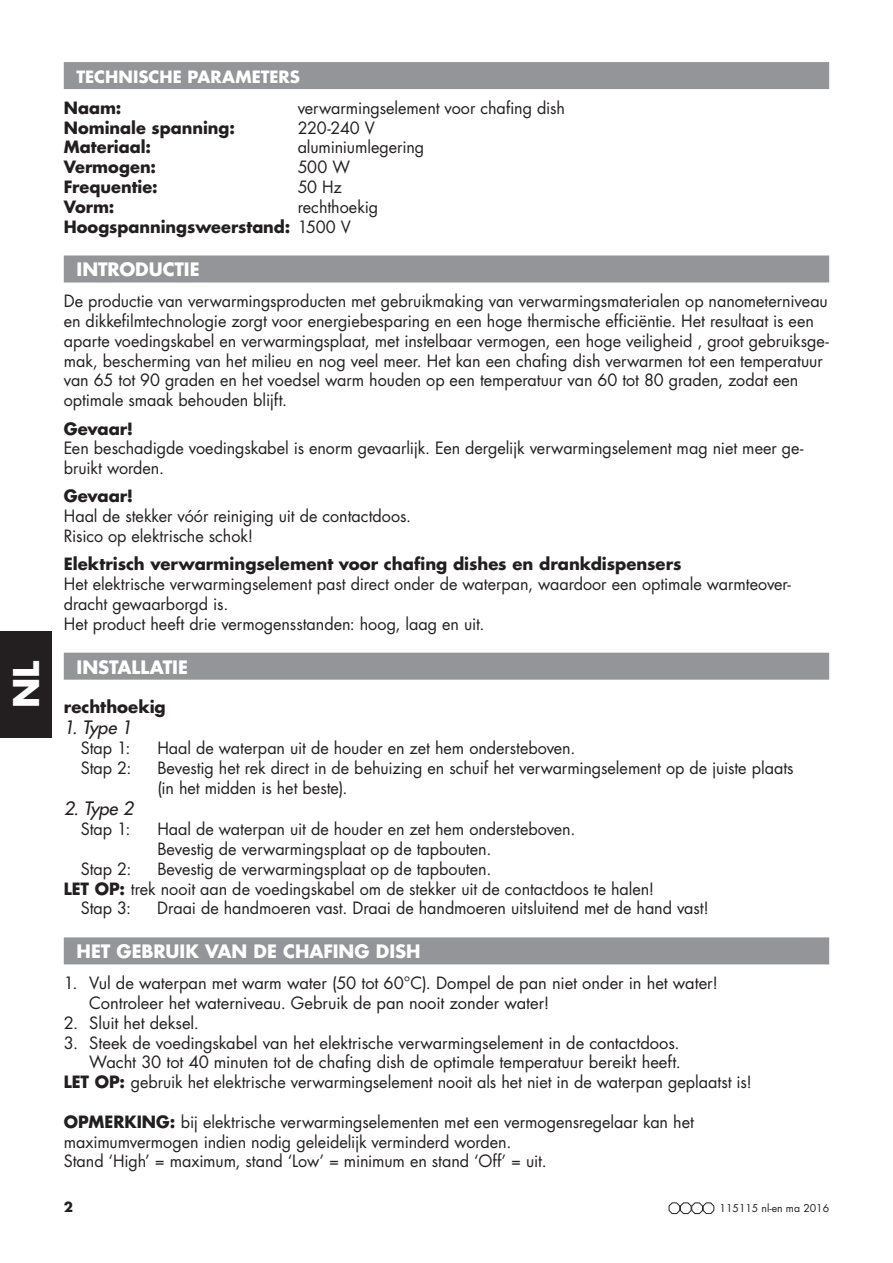
<style>
.page{position:relative;width:893px;height:1263px;background:#fff}
.page>*{position:absolute;margin:0;border:0;box-sizing:border-box;transform-origin:0 0}
.t1{font:700 34.5px "Futura LT";color:#fff}
.t2{font:700 18px "Futura LT";color:#fff}
.t3{font:italic 18px "Futura LT";letter-spacing:-.02em;color:#231f20}
.t4{font:16.5px/19.8px "Futura LT";color:#231f20}
.t5{font:700 16.5px/19.8px "Futura LT";letter-spacing:-.005em;color:#231f20}
.t6{font:700 16.5px "Futura LT";color:#fff}
.t7{font:700 13.5px "Futura LT";color:#231f20}
.t8{font:10.5px "Futura LT";color:#231f20}
.s1{font-weight:400}
.s2{font-weight:700}
</style>
<div class="page">
<svg style="left:668px;top:1202px;width:46px;height:12px"></svg>
<div style="left:0;top:631px;width:51px;height:107px;background:#231f20"></div>
<div style="left:64px;top:62px;width:765px;height:27px;background:#939598"></div>
<div style="left:64px;top:255px;width:765px;height:27px;background:#939598"></div>
<div style="left:64px;top:653px;width:765px;height:27px;background:#939598"></div>
<div style="left:64px;top:937px;width:765px;height:27px;background:#939598"></div>
<h1 class="t1" style="left:3px;top:708px;width:49px;rotate:-90deg">nl</h1>
<p class="t6" style="left:77px;top:66px;width:225px">TECHNISCHE PARAMETERS</p>
<p class="t5" style="left:64px;top:97px;width:59px">Naam:</p>
<p class="t4" style="left:298px;top:98px;width:269px">verwarmingselement voor chafing dish</p>
<p class="t5" style="left:64px;top:117px;width:173px">Nominale spanning:</p>
<p class="t4" style="left:298px;top:118px;width:79px">220-240 V</p>
<p class="t5" style="left:64px;top:137px;width:89px">Materiaal:</p>
<p class="t4" style="left:298px;top:138px;width:128px">aluminiumlegering</p>
<p class="t5" style="left:64px;top:157px;width:94px">Vermogen:</p>
<p class="t4" style="left:298px;top:157px;width:54px">500 W</p>
<p class="t5" style="left:64px;top:177px;width:95px">Frequentie:</p>
<p class="t4" style="left:298px;top:177px;width:46px">50 Hz</p>
<p class="t5" style="left:64px;top:196px;width:52px">Vorm:</p>
<p class="t5" style="left:64px;top:196px;width:316px;text-indent:234px"><span class="s1">rechthoekig<br></span>Hoogspanningsweerstand: <span class="s1">1500 V</span></p>
<p class="t2" style="left:77px;top:258px;width:125px">Introducti E</p>
<p class="t4" style="left:64px;top:291px;width:767px">De productie van verwarmingsproducten met gebruikmaking van verwarmingsmaterialen op nanometerniveau en dikkefilmtechnologie zorgt voor energiebesparing en een hoge thermische efficiëntie. Het resultaat is een aparte voedingskabel en verwarmingsplaat, met instelbaar vermogen, een hoge veiligheid , groot gebruiksge&shy;mak, bescherming van het milieu en nog veel meer. Het kan een chafing dish verwarmen tot een temperatuur van 65 tot 90 graden en het voedsel warm houden op een temperatuur van 60 tot 80 graden, zodat een optimale smaak behouden blijft.</p>
<p class="t5" style="left:64px;top:418px;width:71px">Gevaar!</p>
<p class="t4" style="left:64px;top:438px;width:741px">Een beschadigde voedingskabel is enorm gevaarlijk. Een dergelijk verwarmingselement mag niet meer ge&shy;bruikt worden.</p>
<p class="t5" style="left:64px;top:486px;width:71px">Gevaar!</p>
<p class="t4" style="left:64px;top:506px;width:349px">Haal de stekker vóór reiniging uit de contactdoos.<br>Risico op elektrische schok!</p>
<p class="t5" style="left:64px;top:554px;width:619px">Elektrisch verwarmingselement voor chafing dishes en drankdispensers</p>
<p class="t4" style="left:64px;top:574px;width:729px">Het elektrische verwarmingselement past direct onder de waterpan, waardoor een optimale warmteover&shy;dracht gewaarborgd is.<br>Het product heeft drie vermogensstanden: hoog, laag en uit.</p>
<p class="t2" style="left:77px;top:655px;width:84px">Installatie</p>
<p class="t5" style="left:64px;top:696px;width:103px">rechthoekig</p>
<p class="t3" style="left:64px;top:716px;width:70px">1. Type 1</p>
<p class="t4" style="left:81px;top:738px;width:51px">Stap 1:</p>
<p class="t4" style="left:157px;top:738px;width:420px">Haal de waterpan uit de houder en zet hem ondersteboven.</p>
<p class="t4" style="left:81px;top:758px;width:52px">Stap 2:</p>
<p class="t4" style="left:157px;top:758px;width:638px">Bevestig het rek direct in de behuizing en schuif het verwarmingselement op de juiste plaats (in het midden is het beste).</p>
<p class="t3" style="left:64px;top:797px;width:71px">2. Type 2</p>
<p class="t4" style="left:81px;top:819px;width:51px">Stap 1:</p>
<p class="t4" style="left:157px;top:819px;width:420px">Haal de waterpan uit de houder en zet hem ondersteboven.<br>Bevestig de verwarmingsplaat op de tapbouten.</p>
<p class="t4" style="left:81px;top:859px;width:52px">Stap 2:</p>
<p class="t4" style="left:157px;top:859px;width:335px">Bevestig de verwarmingsplaat op de tapbouten.</p>
<p class="t4" style="left:64px;top:879px;width:592px"><span class="s2">LET OP:</span> trek nooit aan de voedingskabel om de stekker uit de contactdoos te halen!</p>
<p class="t4" style="left:81px;top:899px;width:52px">Stap 3:</p>
<p class="t4" style="left:157px;top:899px;width:553px">Draai de handmoeren vast. Draai de handmoeren uitsluitend met de hand vast!</p>
<p class="t2" style="left:77px;top:939px;width:219px">Het gebruik van de chafi</p>
<p class="t2" style="left:339px;top:939px;width:62px">ng dish</p>
<p class="t4" style="left:89px;top:973px;width:630px;text-indent:-26px">1. Vul de waterpan met warm water (50 tot 60°C). Dompel de pan niet onder in het water!<br>Controleer het waterniveau. Gebruik de pan nooit zonder water!</p>
<p class="t4" style="left:64px;top:1013px;width:137px">2. Sluit het deksel.</p>
<p class="t4" style="left:64px;top:1033px;width:617px">3. Steek de voedingskabel van het elektrische verwarmingselement in de contactdoos.</p>
<p class="t4" style="left:89px;top:1052px;width:593px">Wacht 30 tot 40 minuten tot de chafing dish de optimale temperatuur bereikt heeft.</p>
<p class="t4" style="left:64px;top:1072px;width:690px"><span class="s2">LET OP:</span> gebruik het elektrische verwarmingselement nooit als het niet in de waterpan geplaatst is!</p>
<p class="t4" style="left:64px;top:1112px;width:632px"><span class="s2">OPMERKING:</span> bij elektrische verwarmingselementen met een vermogensregelaar kan het maximumvermogen indien nodig geleidelijk verminderd worden.<br>Stand ‘High’ = maximum, stand ‘Low’ = minimum en stand ‘Off’ = uit.</p>
<p class="t7" style="left:64px;top:1198px;width:11px">2</p>
<p class="t8" style="left:720px;top:1201px;width:111px">115115 nl-en ma 2016</p>
</div>
